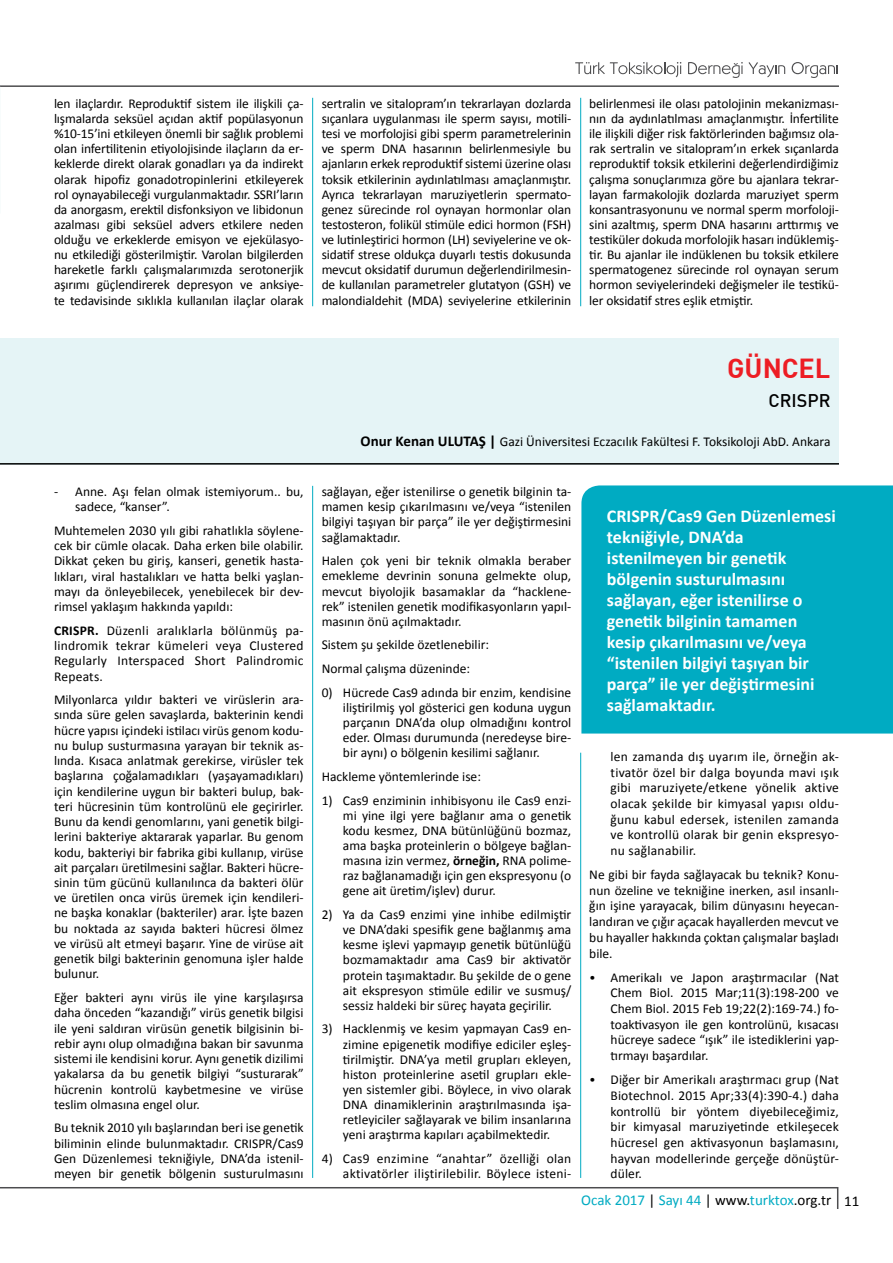
<style>
.page{position:relative;width:893px;height:1263px;background:#fff}
.page>*{position:absolute;margin:0;border:0;box-sizing:border-box;transform-origin:0 0}
.t1{font:700 27px "DI Nbek";color:#ed1d24}
.t2{font:700 18px/21px "Calibri";color:#fff}
.t3{font:500 18px "DI Nbek";color:#000}
.t4{font:15px "Calibri";color:#00abc2}
.t5{font:13.5px/15.1px "Calibri";color:#000;text-align:justify}
.t6{font:13.5px/15.1px "Calibri";letter-spacing:.02em;color:#000;text-align:right}
.s1{font-weight:700}
.s2{font-weight:700;font-size:15px}
.s3{font-weight:300}
.s4{color:#000}
</style>
<div class="page">
<hr style="left:0;top:85px;width:839px;height:2px;background:#4d4d4f">
<svg style="left:575px;top:62px;width:106px;height:15px"></svg>
<svg style="left:688px;top:62px;width:97px;height:16px"></svg>
<svg style="left:792px;top:62px;width:46px;height:16px"></svg>
<svg style="left:0;top:1187px;width:839px;height:22px"></svg>
<hr style="left:312px;top:98px;width:1px;height:208px;background:#00abc2">
<hr style="left:580px;top:98px;width:1px;height:208px;background:#00abc2">
<hr style="left:312px;top:486px;width:1px;height:692px;background:#00abc2">
<hr style="left:580px;top:753px;width:1px;height:425px;background:#00abc2">
<div style="left:0;top:338px;width:839px;height:127px;background:#e5f4f6"></div>
<hr style="left:0;top:463px;width:839px;height:2px;background:#000">
<div style="left:581px;top:485px;width:312px;height:248px;background:#00abc2"></div>
<p class="t5" style="left:54px;top:96px;width:251px">len ilaçlardır. Reproduktif sistem ile ilişkili ça&shy;lışmalarda seksüel açıdan aktif popülasyonun %10-15’ini etkileyen önemli bir sağlık problemi olan infertilitenin etiyolojisinde ilaçların da er&shy;keklerde direkt olarak gonadları ya da indirekt olarak hipofiz gonadotropinlerini etkileyerek rol oynayabileceği vurgulanmaktadır. SSRI’ların da anorgasm, erektil disfonksiyon ve libidonun azalması gibi seksüel advers etkilere neden olduğu ve erkeklerde emisyon ve ejekülasyo&shy;nu etkilediği gösterilmiştir. Varolan bilgilerden hareketle farklı çalışmalarımızda serotonerjik aşırımı güçlendirerek depresyon ve anksiye&shy;te tedavisinde sıklıkla kullanılan ilaçlar olarak</p>
<p class="t5" style="left:322px;top:96px;width:251px">sertralin ve sitalopram’ın tekrarlayan dozlarda sıçanlara uygulanması ile sperm sayısı, motili&shy;tesi ve morfolojisi gibi sperm parametrelerinin ve sperm DNA hasarının belirlenmesiyle bu ajanların erkek reproduktif sistemi üzerine olası toksik etkilerinin aydınlatılması amaçlanmıştır.<br>Ayrıca tekrarlayan maruziyetlerin spermato&shy;genez sürecinde rol oynayan hormonlar olan testosteron, folikül stimüle edici hormon (FSH) ve lutinleştirici hormon (LH) seviyelerine ve ok&shy;sidatif strese oldukça duyarlı testis dokusunda mevcut oksidatif durumun değerlendirilmesin&shy;de kullanılan parametreler glutatyon (GSH) ve malondialdehit (MDA) seviyelerine etkilerinin</p>
<p class="t5" style="left:589px;top:96px;width:251px">belirlenmesi ile olası patolojinin mekanizması&shy;nın da aydınlatılması amaçlanmıştır. İnfertilite ile ilişkili diğer risk faktörlerinden bağımsız ola&shy;rak sertralin ve sitalopram’ın erkek sıçanlarda reproduktif toksik etkilerini değerlendirdiğimiz çalışma sonuçlarımıza göre bu ajanlara tekrar&shy;layan farmakolojik dozlarda maruziyet sperm konsantrasyonunu ve normal sperm morfoloji&shy;sini azaltmış, sperm DNA hasarını arttırmış ve testiküler dokuda morfolojik hasarı indüklemiş&shy;tir. Bu ajanlar ile indüklenen bu toksik etkilere spermatogenez sürecinde rol oynayan serum hormon seviyelerindeki değişmeler ile testikü&shy;ler oksidatif stres eşlik etmiştir.</p>
<p class="t5" style="left:75px;top:484px;width:230px;text-indent:-21px">- Anne. Aşı felan olmak istemiyorum.. bu, sadece, “kanser”.</p>
<p class="t5" style="left:54px;top:523px;width:251px">Muhtemelen 2030 yılı gibi rahatlıkla söylene&shy;cek bir cümle olacak. Daha erken bile olabilir.<br>Dikkat çeken bu giriş, kanseri, genetik hasta&shy;lıkları, viral hastalıkları ve hatta belki yaşlan&shy;mayı da önleyebilecek, yenebilecek bir dev&shy;rimsel yaklaşım hakkında yapıldı:</p>
<p class="t5" style="left:54px;top:623px;width:251px"><span class="s1">CRISPR.</span> Düzenli aralıklarla bölünmüş pa&shy;lindromik tekrar kümeleri veya Clustered Regularly Interspaced Short Palindromic Repeats.</p>
<p class="t5" style="left:54px;top:692px;width:251px">Milyonlarca yıldır bakteri ve virüslerin ara&shy;sında süre gelen savaşlarda, bakterinin kendi hücre yapısı içindeki istilacı virüs genom kodu&shy;nu bulup susturmasına yarayan bir teknik as&shy;lında. Kısaca anlatmak gerekirse, virüsler tek başlarına çoğalamadıkları (yaşayamadıkları) için kendilerine uygun bir bakteri bulup, bak&shy;teri hücresinin tüm kontrolünü ele geçirirler.<br>Bunu da kendi genomlarını, yani genetik bilgi&shy;lerini bakteriye aktararak yaparlar. Bu genom kodu, bakteriyi bir fabrika gibi kullanıp, virüse ait parçaları üretilmesini sağlar. Bakteri hücre&shy;sinin tüm gücünü kullanılınca da bakteri ölür ve üretilen onca virüs üremek için kendileri&shy;ne başka konaklar (bakteriler) arar. İşte bazen bu noktada az sayıda bakteri hücresi ölmez ve virüsü alt etmeyi başarır. Yine de virüse ait genetik bilgi bakterinin genomuna işler halde bulunur.</p>
<p class="t5" style="left:54px;top:990px;width:251px">Eğer bakteri aynı virüs ile yine karşılaşırsa daha önceden “kazandığı” virüs genetik bilgisi ile yeni saldıran virüsün genetik bilgisinin bi&shy;rebir aynı olup olmadığına bakan bir savunma sistemi ile kendisini korur. Aynı genetik dizilimi yakalarsa da bu genetik bilgiyi “susturarak” hücrenin kontrolü kaybetmesine ve virüse teslim olmasına engel olur.</p>
<p class="t5" style="left:54px;top:1120px;width:251px">Bu teknik 2010 yılı başlarından beri ise genetik biliminin elinde bulunmaktadır. CRISPR/Cas9<br>Gen Düzenlemesi tekniğiyle, DNA’da istenil&shy;meyen bir genetik bölgenin susturulmasını</p>
<h1 class="t1" style="left:727px;top:351px;width:105px">GÜNCEL</h1>
<h2 class="t3" style="left:768px;top:389px;width:64px">CRISPR</h2>
<p class="t5" style="left:361px;top:434px;width:471px"><span class="s2">Onur Kenan ULUTAŞ |</span> Gazi Üniversitesi Eczacılık Fakültesi F. Toksikoloji AbD. Ankara</p>
<p class="t5" style="left:322px;top:484px;width:251px">sağlayan, eğer istenilirse o genetik bilginin ta&shy;mamen kesip çıkarılmasını ve/veya “istenilen bilgiyi taşıyan bir parça” ile yer değiştirmesini sağlamaktadır.</p>
<p class="t5" style="left:322px;top:553px;width:251px">Halen çok yeni bir teknik olmakla beraber emekleme devrinin sonuna gelmekte olup, mevcut biyolojik basamaklar da “hacklene&shy;rek” istenilen genetik modifikasyonların yapıl&shy;masının önü açılmaktadır.</p>
<p class="t5" style="left:322px;top:633px;width:169px;line-height:23.7px">Sistem şu şekilde özetlenebilir:<br>Normal çalışma düzeninde:</p>
<p class="t5" style="left:343px;top:685px;width:230px;text-indent:-21px">0) Hücrede Cas9 adında bir enzim, kendisine iliştirilmiş yol gösterici gen koduna uygun parçanın DNA’da olup olmadığını kontrol eder. Olması durumunda (neredeyse bire&shy;bir aynı) o bölgenin kesilimi sağlanır.</p>
<p class="t5" style="left:322px;top:769px;width:161px">Hackleme yöntemlerinde ise:</p>
<p class="t5" style="left:343px;top:792px;width:230px;text-indent:-21px">1) Cas9 enziminin inhibisyonu ile Cas9 enzi&shy;mi yine ilgi yere bağlanır ama o genetik kodu kesmez, DNA bütünlüğünü bozmaz, ama başka proteinlerin o bölgeye bağlan&shy;masına izin vermez, <span class="s1">örneğin,</span> RNA polime&shy;raz bağlanamadığı için gen ekspresyonu (o gene ait üretim/işlev) durur.</p>
<p class="t5" style="left:343px;top:907px;width:230px;text-indent:-21px">2) Ya da Cas9 enzimi yine inhibe edilmiştir ve DNA’daki spesifik gene bağlanmış ama kesme işlevi yapmayıp genetik bütünlüğü bozmamaktadır ama Cas9 bir aktivatör protein taşımaktadır. Bu şekilde de o gene ait ekspresyon stimüle edilir ve susmuş/ sessiz haldeki bir süreç hayata geçirilir.</p>
<p class="t5" style="left:343px;top:1021px;width:230px;text-indent:-21px">3) Hacklenmiş ve kesim yapmayan Cas9 en&shy;zimine epigenetik modifiye ediciler eşleş&shy;tirilmiştir. DNA’ya metil grupları ekleyen, histon proteinlerine asetil grupları ekle&shy;yen sistemler gibi. Böylece, in vivo olarak DNA dinamiklerinin araştırılmasında işa&shy;retleyiciler sağlayarak ve bilim insanlarına yeni araştırma kapıları açabilmektedir.</p>
<p class="t6" style="left:322px;top:1151px;width:251px">4) Cas9 enzimine “anahtar” özelliği olan aktivatörler iliştirilebilir. Böylece isteni-</p>
<p class="t2" style="left:607px;top:505px;width:230px">CRISPR/Cas9 Gen Düzenlemesi tekniğiyle, DNA’da istenilmeyen bir genetik bölgenin susturulmasını sağlayan, eğer istenilirse o genetik bilginin tamamen kesip çıkarılmasını ve/veya “istenilen bilgiyi taşıyan bir parça” ile yer değiştirmesini sağlamaktadır.</p>
<p class="t5" style="left:611px;top:749px;width:230px;line-height:15.6px">len zamanda dış uyarım ile, örneğin ak&shy;tivatör özel bir dalga boyunda mavi ışık gibi maruziyete/etkene yönelik aktive olacak şekilde bir kimyasal yapısı oldu&shy;ğunu kabul edersek, istenilen zamanda ve kontrollü olarak bir genin ekspresyo&shy;nu sağlanabilir.</p>
<p class="t5" style="left:589px;top:867px;width:251px;line-height:15.6px">Ne gibi bir fayda sağlayacak bu teknik? Konu&shy;nun özeline ve tekniğine inerken, asıl insanlı&shy;ğın işine yarayacak, bilim dünyasını heyecan&shy;landıran ve çığır açacak hayallerden mevcut ve bu hayaller hakkında çoktan çalışmalar başladı bile.</p>
<p class="t5" style="left:611px;top:969px;width:230px;line-height:15.6px;text-indent:-21px"><span class="s3">•</span> Amerikalı ve Japon araştırmacılar (Nat Chem Biol. 2015 Mar;11(3):198-200 ve Chem Biol. 2015 Feb 19;22(2):169-74.) fo&shy;toaktivasyon ile gen kontrolünü, kısacası hücreye sadece “ışık” ile istediklerini yap&shy;tırmayı başardılar.</p>
<p class="t5" style="left:611px;top:1072px;width:230px;line-height:15.6px;text-indent:-21px"><span class="s3">•</span> Diğer bir Amerikalı araştırmacı grup (Nat Biotechnol. 2015 Apr;33(4):390-4.) daha kontrollü bir yöntem diyebileceğimiz, bir kimyasal maruziyetinde etkileşecek hücresel gen aktivasyonun başlamasını, hayvan modellerinde gerçeğe dönüştür&shy;düler.</p>
<p class="t4" style="left:581px;top:1190px;width:280px">Ocak 2017 <span class="s4">|</span> Sayı 44 <span class="s4">| www.</span>turktox<span class="s4">.org.tr 11</span></p>
</div>
